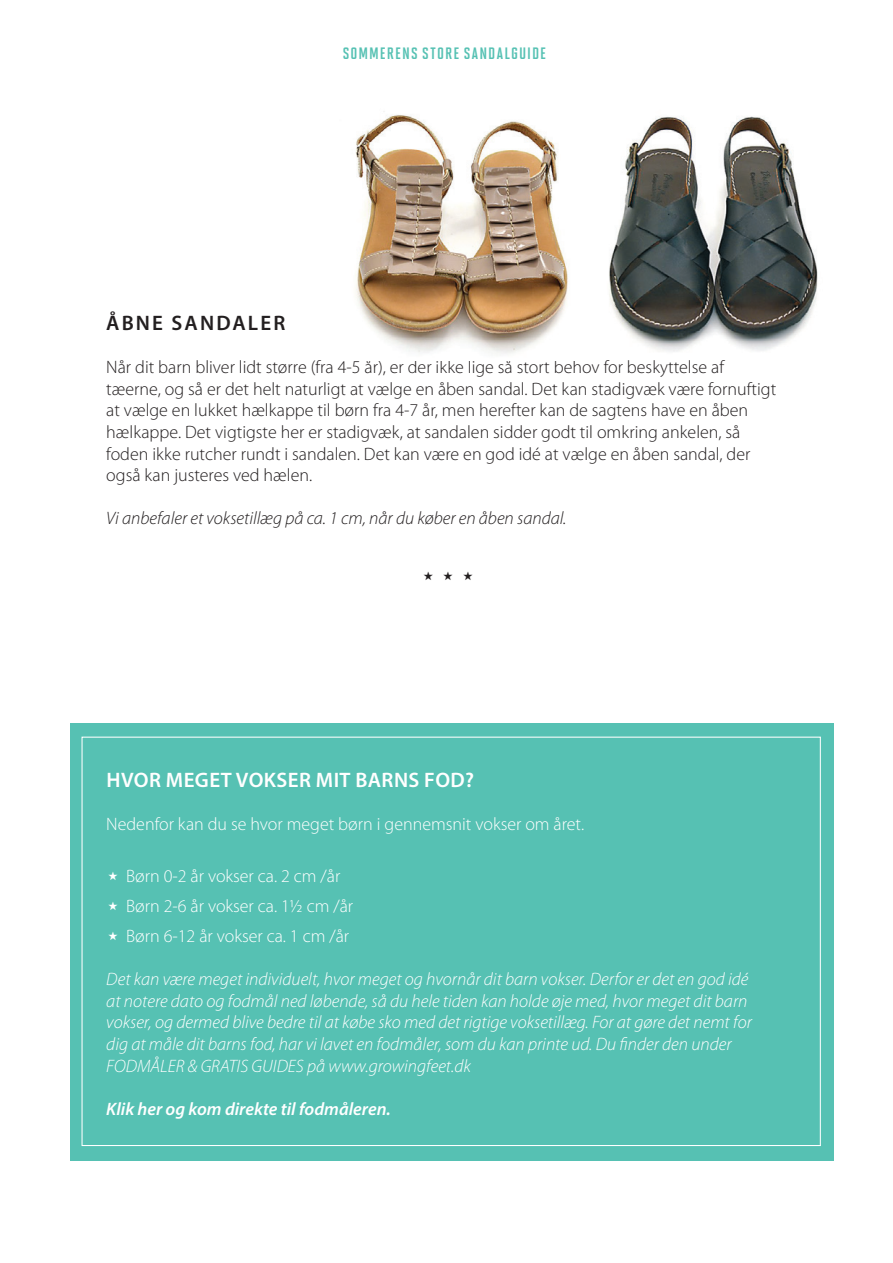
<style>
.page{position:relative;width:893px;height:1263px;background:#fff}
.page>*{position:absolute;margin:0;border:0;box-sizing:border-box;transform-origin:0 0}
.t1{font:600 21px "Myriad Pro";letter-spacing:.02em;color:#fff}
.t2{font:600 21px "Myriad Pro";letter-spacing:.1em;color:#231f20}
.t3{font:300 18px/21.6px "Myriad Pro";color:#231f20}
.t4{font:italic 300 18px/21.6px "Myriad Pro";color:#fff}
.t5{font:300 18px/30px "Myriad Pro";color:#fff}
.t6{font:italic 300 18px "Myriad Pro";color:#231f20}
.t7{font:italic 600 18px "Myriad Pro";color:#fff}
.t8{font:700 16.5px "Solano Gothic MVB Pro";letter-spacing:.07em;color:#56c1b3}
.t9{font:12px "Zapf Dingbats ITC";color:#231f20}
</style>
<div class="page">
<img style="left:609px;top:116px;width:209px;height:236px">
<div style="left:70px;top:724px;width:763px;height:437px;background:#56c1b3"></div>
<img style="left:355px;top:115px;width:213px;height:239px">
<p class="t8" style="left:343px;top:44px;width:205px">SOMMERENS STORE SANDALGUIDE</p>
<p class="t2" style="left:106px;top:309px;width:180px">ÅBNE SANDALER</p>
<p class="t3" style="left:106px;top:357px;width:671px">Når dit barn bliver lidt større (fra 4-5 år), er der ikke lige så stort behov for beskyttelse af tæerne, og så er det helt naturligt at vælge en åben sandal. Det kan stadigvæk være fornuftigt at vælge en lukket hælkappe til børn fra 4-7 år, men herefter kan de sagtens have en åben hælkappe. Det vigtigste her er stadigvæk, at sandalen sidder godt til omkring ankelen, så foden ikke rutcher rundt i sandalen. Det kan være en god idé at vælge en åben sandal, der også kan justeres ved hælen.</p>
<p class="t6" style="left:106px;top:509px;width:462px">Vi anbefaler et voksetillæg på ca. 1 cm, når du køber en åben sandal.</p>
<p class="t9" style="left:423px;top:571px;width:51px">★ ★ ★</p>
<p class="t1" style="left:107px;top:767px;width:369px">HVOR MEGET VOKSER MIT BARNS FOD?</p>
<p class="t5" style="left:106px;top:810px;width:479px">Nedenfor kan du se hvor meget børn i gennemsnit vokser om året.</p>
<p class="t5" style="left:126px;top:861px;width:229px">Børn 0-2 år vokser ca. 2 cm /år<br>Børn 2-6 år vokser ca. 1½ cm /år<br>Børn 6-12 år vokser ca. 1 cm /år</p>
<p class="t4" style="left:106px;top:969px;width:647px">Det kan være meget individuelt, hvor meget og hvornår dit barn vokser. Derfor er det en god idé at notere dato og fodmål ned løbende, så du hele tiden kan holde øje med, hvor meget dit barn vokser, og dermed blive bedre til at købe sko med det rigtige voksetillæg. For at gøre det nemt for dig at måle dit barns fod, har vi lavet en fodmåler, som du kan printe ud. Du finder den under FODMÅLER &amp; GRATIS GUIDES på www.growingfeet.dk</p>
<p class="t7" style="left:106px;top:1097px;width:286px">Klik her og kom direkte til fodmåleren.</p>
</div>
